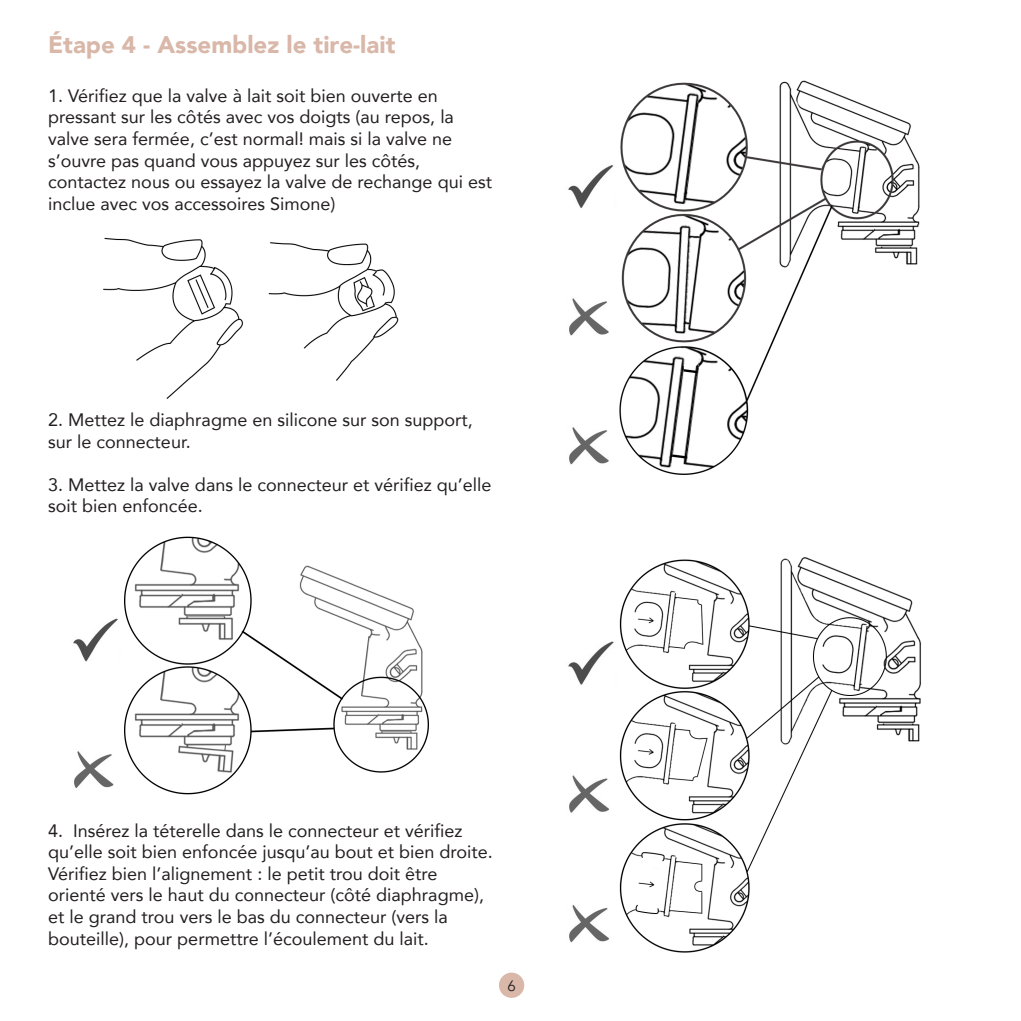
<style>
.page{position:relative;width:1021px;height:1021px;background:#fff}
.page>*{position:absolute;margin:0;border:0;box-sizing:border-box;transform-origin:0 0}
.t1{font:900 24px "Avenir";color:#d9b7a9}
.t2{font:18px/21.6px "Avenir";color:#231f20}
.t3{font:15px "Avenir";color:#231f20}
</style>
<div class="page">
<img style="left:103px;top:237px;width:296px;height:162px">
<img style="left:73px;top:536px;width:356px;height:259px">
<img style="left:568px;top:80px;width:352px;height:395px">
<img style="left:568px;top:557px;width:353px;height:396px">
<div style="left:499px;top:972px;width:25px;height:25px;background:#d9b8a9;border-radius:50%"></div>
<h1 class="t1" style="left:48px;top:24px;width:349px">Étape 4 - Assemblez le tire-lait</h1>
<p class="t2" style="left:48px;top:84px;width:445px">1. Vérifiez que la valve à lait soit bien ouverte en pressant sur les côtés avec vos doigts (au repos, la valve sera fermée, c’est normal! mais si la valve ne s’ouvre pas quand vous appuyez sur les côtés, contactez nous ou essayez la valve de rechange qui est inclue avec vos accessoires Simone)</p>
<p class="t2" style="left:48px;top:408px;width:426px">2. Mettez le diaphragme en silicone sur son support, sur le connecteur.</p>
<p class="t2" style="left:48px;top:473px;width:445px">3. Mettez la valve dans le connecteur et vérifiez qu’elle soit bien enfoncée.</p>
<p class="t2" style="left:48px;top:819px;width:446px">4. Insérez la téterelle dans le connecteur et vérifiez qu’elle soit bien enfoncée jusqu’au bout et bien droite.<br>Vérifiez bien l’alignement : le petit trou doit être orienté vers le haut du connecteur (côté diaphragme), et le grand trou vers le bas du connecteur (vers la bouteille), pour permettre l’écoulement du lait.</p>
<p class="t3" style="left:507px;top:976px;width:10px">6</p>
</div>
